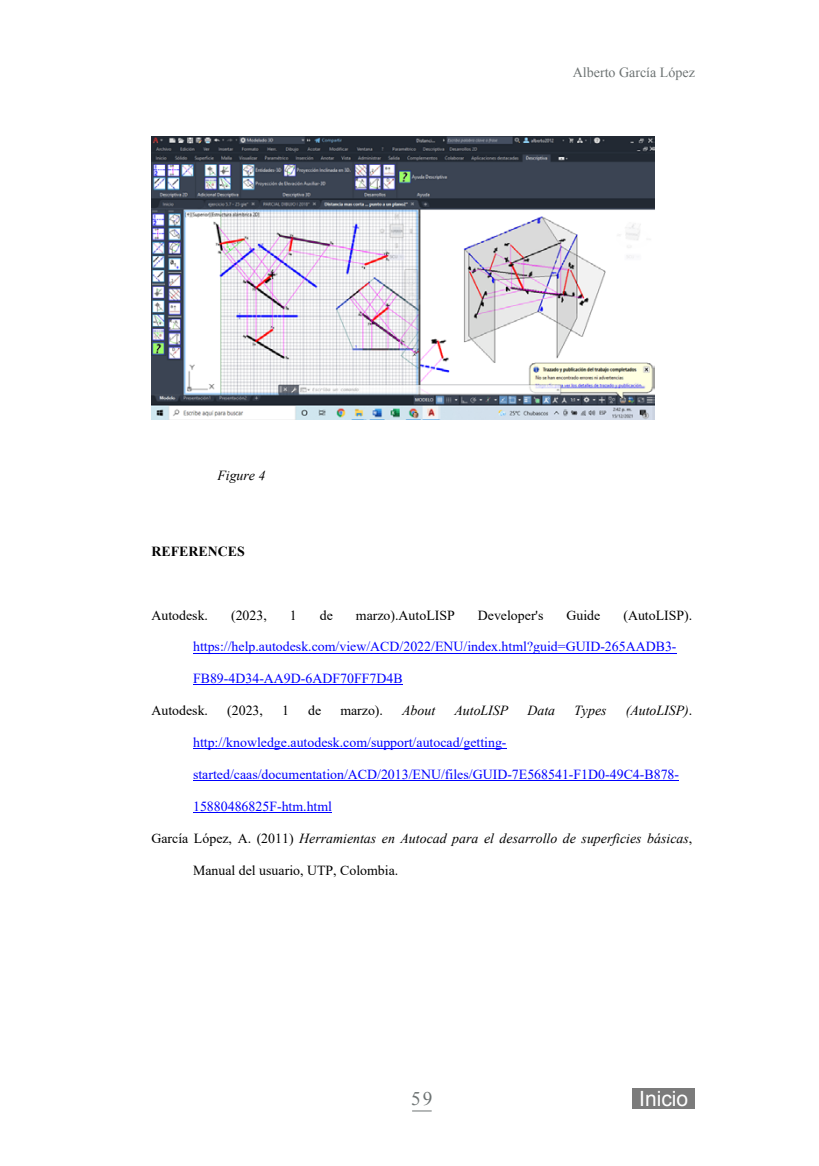
<style>
.page{position:relative;width:819px;height:1166px;background:#fff}
.page>*{position:absolute;margin:0;border:0;box-sizing:border-box;transform-origin:0 0}
.t1{font:21px "Arial";color:#fff}
.t2{font:19.25px "Times New Roman";color:#6d7373}
.t3{font:14px "Times New Roman";color:#6d7373}
.t4{font:13.83px "Times New Roman";color:#00f}
.t5{font:italic 13.83px "Times New Roman";color:#000}
.t6{font:13.83px "Times New Roman";color:#000}
.t7{font:700 13.83px "Times New Roman";color:#000}
.s1{font-style:normal}
</style>
<div class="page">
<hr style="left:193px;top:653px;width:483px;height:1px;background:#00f">
<hr style="left:193px;top:685px;width:210px;height:1px;background:#00f">
<hr style="left:193px;top:748px;width:313px;height:1px;background:#00f">
<hr style="left:193px;top:780px;width:486px;height:1px;background:#00f">
<hr style="left:193px;top:812px;width:139px;height:1px;background:#00f">
<img style="left:151px;top:137px;width:503px;height:283px">
<svg style="left:412px;top:1110px;width:19px;height:1px"></svg>
<div style="left:632px;top:1088px;width:62px;height:21px;background:#7b7b7b"></div>
<p class="t5" style="left:217px;top:466px;width:50px">Figure 4</p>
<p class="t7" style="left:151px;top:541px;width:95px">REFERENCES</p>
<p class="t3" style="left:572px;top:63px;width:124px">Alberto García López</p>
<p class="t6" style="left:151px;top:605px;width:58px">Autodesk.</p>
<p class="t6" style="left:231px;top:605px;width:37px">(2023,</p>
<p class="t6" style="left:290px;top:605px;width:8px">1</p>
<p class="t6" style="left:320px;top:605px;width:15px">de</p>
<p class="t6" style="left:356px;top:605px;width:100px">marzo).AutoLISP</p>
<p class="t6" style="left:478px;top:605px;width:67px">Developer's</p>
<p class="t6" style="left:566px;top:605px;width:35px">Guide</p>
<p class="t6" style="left:623px;top:605px;width:70px">(AutoLISP).</p>
<p class="t4" style="left:193px;top:637px;width:485px">https://help.autodesk.com/view/ACD/2022/ENU/index.html?guid=GUID-265AADB3-</p>
<p class="t4" style="left:193px;top:669px;width:211px">FB89-4D34-AA9D-6ADF70FF7D4B</p>
<p class="t6" style="left:151px;top:701px;width:58px">Autodesk.</p>
<p class="t6" style="left:227px;top:701px;width:37px">(2023,</p>
<p class="t6" style="left:282px;top:701px;width:8px">1</p>
<p class="t6" style="left:308px;top:701px;width:15px">de</p>
<p class="t6" style="left:340px;top:701px;width:44px">marzo).</p>
<p class="t5" style="left:402px;top:701px;width:35px">About</p>
<p class="t5" style="left:454px;top:701px;width:55px">AutoLISP</p>
<p class="t5" style="left:527px;top:701px;width:29px">Data</p>
<p class="t5" style="left:574px;top:701px;width:34px">Types</p>
<p class="t5" style="left:625px;top:701px;width:68px">(AutoLISP)<span class="s1">.</span></p>
<p class="t4" style="left:193px;top:733px;width:315px">http://knowledge.autodesk.com/support/autocad/getting-</p>
<p class="t4" style="left:193px;top:764px;width:487px">started/caas/documentation/ACD/2013/ENU/files/GUID-7E568541-F1D0-49C4-B878-</p>
<p class="t4" style="left:193px;top:796px;width:141px">15880486825F-htm.html</p>
<p class="t5" style="left:151px;top:828px;width:542px"><span class="s1">García López, A. (2011)</span> Herramientas en Autocad para el desarrollo de superficies básicas<span class="s1">,</span></p>
<p class="t6" style="left:193px;top:860px;width:207px">Manual del usuario, UTP, Colombia.</p>
<h2 class="t2" style="left:411px;top:1085px;width:23px">59</h2>
<h1 class="t1" style="left:639px;top:1084px;width:51px">Inicio</h1>
</div>
